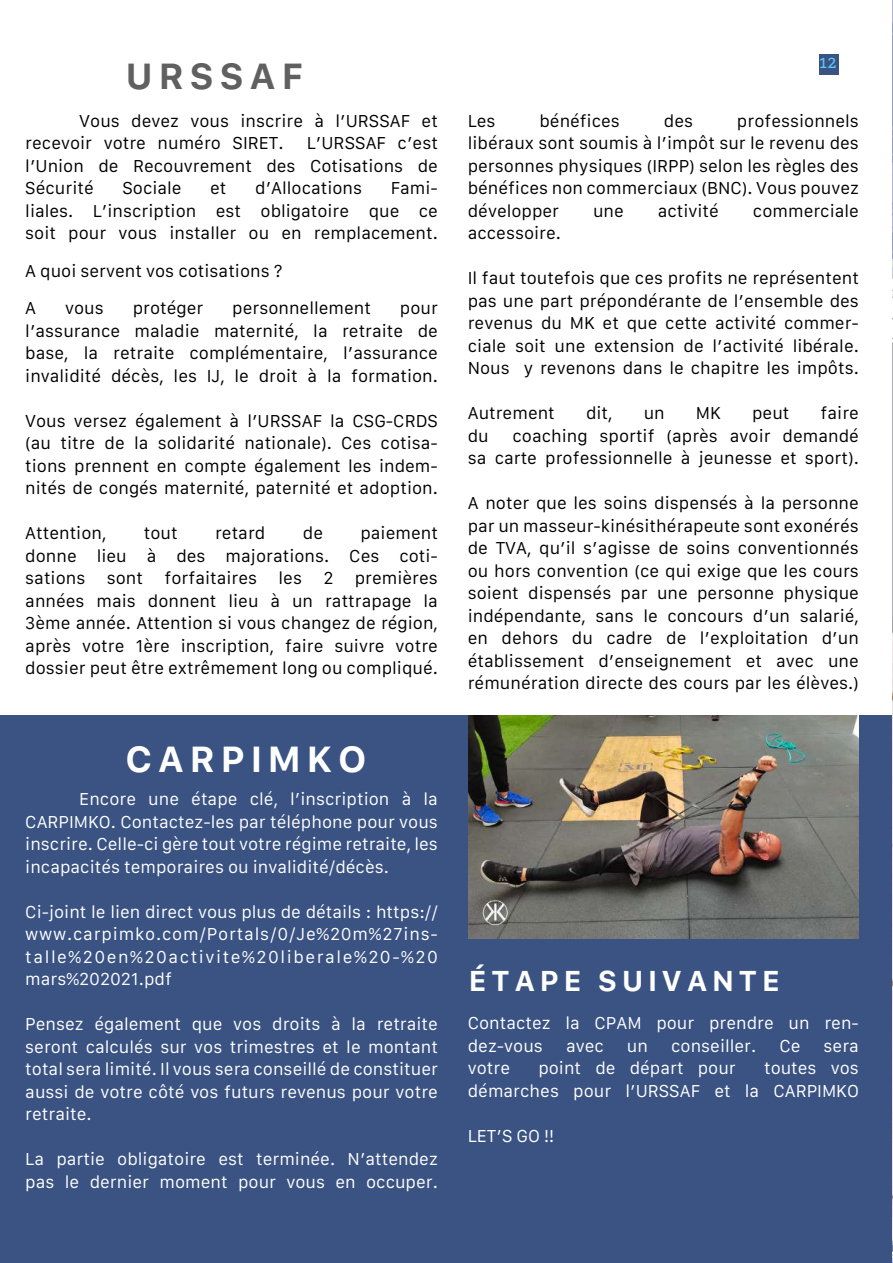
<style>
.page{position:relative;width:893px;height:1263px;background:#fff}
.page>*{position:absolute;margin:0;border:0;box-sizing:border-box;transform-origin:0 0}
.t1{font:700 36px "Galvji";letter-spacing:.16em;color:#fff}
.t2{font:700 36px "Galvji";letter-spacing:.16em;color:#606060}
.t3{font:700 28.5px "Galvji";letter-spacing:.16em;color:#fff}
.t4{font:16.5px/22.5px "Galvji";color:#000;text-align:justify}
.t5{font:16.5px/22.5px "Galvji";color:#fff;text-align:justify}
.t6{font:500 13.5px "Mokoko";color:#5accf5}
</style>
<div class="page">
<div style="left:0;top:715px;width:893px;height:548px;background:#3a5383"></div>
<div style="left:819px;top:54px;width:20px;height:20px;background:#3a5383"></div>
<img style="left:469px;top:715px;width:390px;height:223px">
<img style="left:892px;top:670px;width:1px;height:524px">
<svg style="left:892px;top:0;width:1px;height:670px"></svg>
<svg style="left:892px;top:1194px;width:1px;height:69px"></svg>
<h1 class="t2" style="left:125px;top:55px;width:179px">URSSAF</h1>
<p class="t4" style="left:25px;top:110px;width:414px;text-indent:54px">Vous devez vous inscrire à l’URSSAF et recevoir votre numéro SIRET.</p>
<p class="t4" style="left:25px;top:133px;width:414px;text-indent:282px">L’URSSAF c’est l’Union de Recouvrement des Cotisations de Sécurité</p>
<p class="t4" style="left:25px;top:178px;width:414px;text-indent:365px">Fami&shy;liales. L’inscription est obligatoire que ce soit pour vous installer ou en remplacement.</p>
<p class="t4" style="left:25px;top:260px;width:259px">A quoi servent vos cotisations ?</p>
<p class="t4" style="left:25px;top:298px;width:12px">A</p>
<p class="t4" style="left:65px;top:298px;width:40px">vous</p>
<p class="t4" style="left:133px;top:298px;width:72px">protéger</p>
<p class="t4" style="left:232px;top:298px;width:140px">personnellement</p>
<p class="t4" style="left:122px;top:178px;width:61px">Sociale</p>
<p class="t4" style="left:210px;top:178px;width:18px">et</p>
<p class="t4" style="left:255px;top:178px;width:109px">d’Allocations</p>
<p class="t4" style="left:25px;top:298px;width:414px;text-indent:375px">pour l’assurance maladie maternité, la retraite de base, la retraite complémentaire, l’assurance invalidité décès, les IJ, le droit à la formation.</p>
<p class="t4" style="left:25px;top:410px;width:414px">Vous versez également à l’URSSAF la CSG-CRDS (au titre de la solidarité nationale). Ces cotisa&shy;tions prennent en compte également les indem&shy;nités de congés maternité, paternité et adoption.</p>
<p class="t4" style="left:25px;top:523px;width:83px">Attention,</p>
<p class="t4" style="left:144px;top:523px;width:35px">tout</p>
<p class="t4" style="left:215px;top:523px;width:52px">retard</p>
<p class="t4" style="left:303px;top:523px;width:22px">de</p>
<p class="t4" style="left:25px;top:523px;width:414px;text-indent:335px">paiement donne lieu à des majorations. Ces coti&shy;sations</p>
<p class="t4" style="left:25px;top:568px;width:414px;text-indent:329px">premières années mais donnent lieu à un rattrapage la 3ème année. Attention si vous changez de région, après votre 1ère inscription, faire suivre votre dossier peut être extrêmement long ou compliqué.</p>
<p class="t4" style="left:107px;top:568px;width:38px">sont</p>
<p class="t4" style="left:164px;top:568px;width:94px">forfaitaires</p>
<p class="t4" style="left:279px;top:568px;width:25px">les</p>
<p class="t4" style="left:323px;top:568px;width:11px">2</p>
<h1 class="t1" style="left:125px;top:737px;width:242px">CARPIMKO</h1>
<p class="t5" style="left:25px;top:789px;width:414px;text-indent:54px">Encore une étape clé, l’inscription à la CARPIMKO. Contactez-les par téléphone pour vous inscrire. Celle-ci gère tout votre régime retraite, les incapacités temporaires ou invalidité/décès.</p>
<p class="t5" style="left:25px;top:901px;width:414px">Ci-joint le lien direct vous plus de détails : https:// www.carpimko.com/Portals/0/Je%20m%27ins&shy;talle%20en%20activite%20liberale%20-%20 mars%202021.pdf</p>
<p class="t5" style="left:25px;top:1014px;width:414px">Pensez également que vos droits à la retraite seront calculés sur vos trimestres et le montant total sera limité. Il vous sera conseillé de constituer aussi de votre côté vos futurs revenus pour votre retraite.</p>
<p class="t5" style="left:25px;top:1149px;width:414px">La partie obligatoire est terminée. N’attendez pas le dernier moment pour vous en occuper.</p>
<p class="t6" style="left:819px;top:53px;width:19px">12</p>
<p class="t4" style="left:468px;top:110px;width:29px">Les</p>
<p class="t4" style="left:539px;top:110px;width:82px">bénéfices</p>
<p class="t4" style="left:664px;top:110px;width:31px">des</p>
<p class="t4" style="left:468px;top:110px;width:393px;text-indent:269px">professionnels libéraux sont soumis à l’impôt sur le revenu des personnes physiques (IRPP) selon les règles des bénéfices non commerciaux (BNC). Vous pouvez développer</p>
<p class="t4" style="left:593px;top:200px;width:32px">une</p>
<p class="t4" style="left:658px;top:200px;width:63px">activité</p>
<p class="t4" style="left:753px;top:200px;width:108px">commerciale</p>
<p class="t4" style="left:468px;top:223px;width:95px">accessoire.</p>
<p class="t4" style="left:468px;top:268px;width:393px">Il faut toutefois que ces profits ne représentent pas une part prépondérante de l’ensemble des revenus du MK et que cette activité commer&shy;ciale soit une extension de l’activité libérale.<br>Nous y revenons dans le chapitre les impôts.</p>
<p class="t4" style="left:468px;top:403px;width:89px">Autrement</p>
<p class="t4" style="left:586px;top:403px;width:28px">dit,</p>
<p class="t4" style="left:644px;top:403px;width:23px">un</p>
<p class="t4" style="left:696px;top:403px;width:27px">MK</p>
<p class="t4" style="left:752px;top:403px;width:39px">peut</p>
<p class="t4" style="left:821px;top:403px;width:40px">faire</p>
<p class="t4" style="left:468px;top:425px;width:23px">du</p>
<p class="t4" style="left:468px;top:425px;width:393px;text-align:right">coaching sportif (après avoir demandé<br>sa carte professionnelle à jeunesse et sport).</p>
<p class="t4" style="left:468px;top:493px;width:393px">A noter que les soins dispensés à la personne par un masseur-kinésithérapeute sont exonérés de TVA, qu’il s’agisse de soins conventionnés ou hors convention (ce qui exige que les cours soient dispensés par une personne physique indépendante, sans le concours d’un salarié, en dehors du cadre de l’exploitation d’un établissement d’enseignement et avec une rémunération directe des cours par les élèves.)</p>
<h2 class="t3" style="left:469px;top:964px;width:312px">ÉTAPE SUIVANTE</h2>
<p class="t5" style="left:468px;top:1012px;width:393px">Contactez la CPAM pour prendre un ren&shy;dez-vous</p>
<p class="t5" style="left:566px;top:1035px;width:39px">avec</p>
<p class="t5" style="left:627px;top:1035px;width:23px">un</p>
<p class="t5" style="left:671px;top:1035px;width:87px">conseiller.</p>
<p class="t5" style="left:779px;top:1035px;width:23px">Ce</p>
<p class="t5" style="left:824px;top:1035px;width:37px">sera</p>
<p class="t5" style="left:468px;top:1057px;width:44px">votre</p>
<p class="t5" style="left:538px;top:1057px;width:199px">point de départ pour</p>
<p class="t5" style="left:468px;top:1057px;width:393px;text-align:right">toutes vos<br>démarches pour l’URSSAF et la CARPIMKO</p>
<p class="t5" style="left:468px;top:1125px;width:88px">LET’S GO !!</p>
</div>
